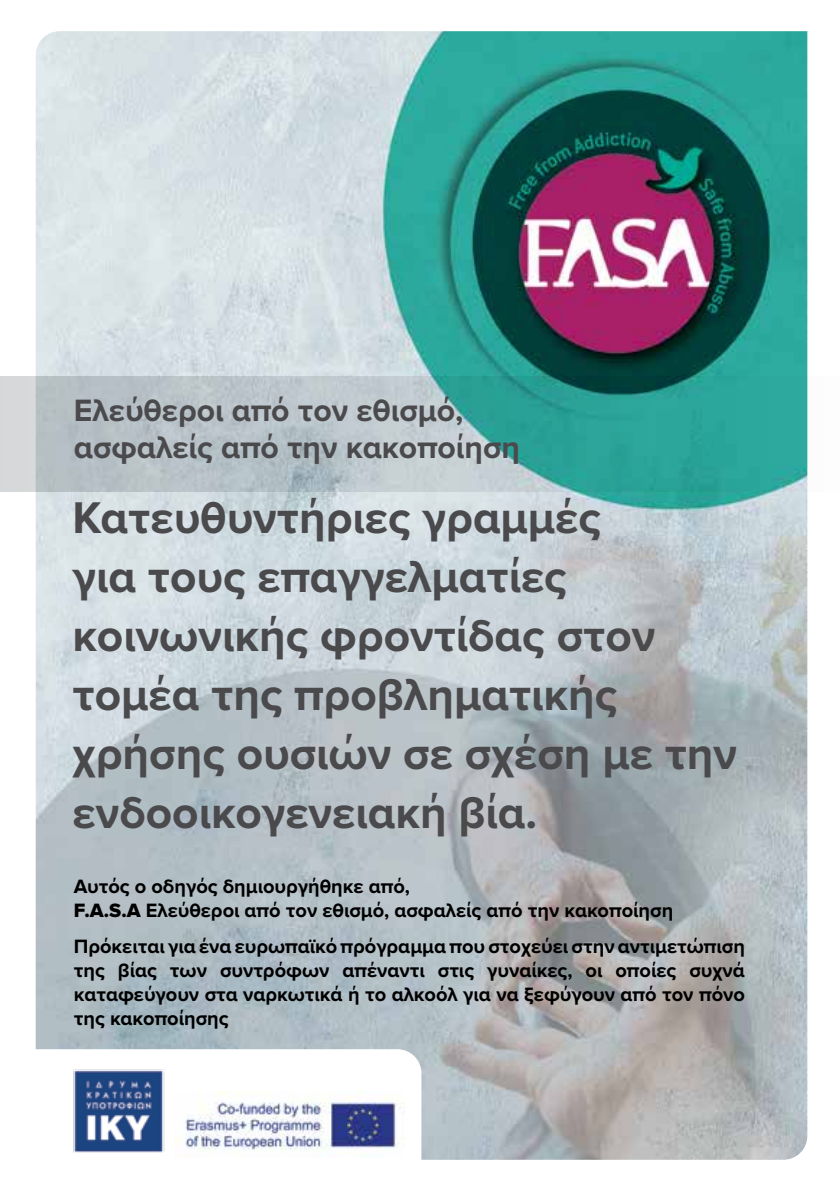
<style>
.page{position:relative;width:840px;height:1191px;background:#fff}
.page>*{position:absolute;margin:0;border:0;box-sizing:border-box;transform-origin:0 0}
.t1{font:700 46px/58.8px "Proxima Nova";color:#4a4a4d}
.t2{font:700 32px/36.8px "Proxima Nova";color:#4a4a4d}
.t3{font:700 20px/24px "Proxima Nova";color:#000}
.s1{font-family:"Proxima Nova Extrabld";font-weight:400}
</style>
<div class="page">
<img style="left:36px;top:31px;width:770px;height:1128px">
<svg style="left:36px;top:1049px;width:385px;height:110px"></svg>
<svg style="left:0;top:376px;width:808px;height:115px;background:#82b6b5"></svg>
<img style="left:73px;top:1068px;width:91px;height:85px">
<img style="left:174px;top:1091px;width:230px;height:66px">
<h2 class="t2" style="left:74px;top:392px;width:447px">Ελεύθεροι από τον εθισμό, ασφαλείς από την κακοποίηση</h2>
<h1 class="t1" style="left:73px;top:490px;width:665px">Κατευθυντήριες γραμμές<br>για τους επαγγελματίες κοινωνικής φροντίδας στον τομέα της προβληματικής χρήσης ουσιών σε σχέση με την ενδοοικογενειακή βία.</h1>
<p class="t3" style="left:74px;top:875px;width:600px">Αυτός ο οδηγός δημιουργήθηκε από,<br><span class="s1">F.A.S.A</span> Ελεύθεροι από τον εθισμό, ασφαλείς από την κακοποίηση</p>
<p class="t3" style="left:74px;top:934px;width:672px;text-align:justify">Πρόκειται για ένα ευρωπαϊκό πρόγραμμα που στοχεύει στην αντιμετώπιση της βίας των συντρόφων απέναντι στις γυναίκες, οι οποίες συχνά καταφεύγουν στα ναρκωτικά ή το αλκοόλ για να ξεφύγουν από τον πόνο της κακοποίησης</p>
</div>
